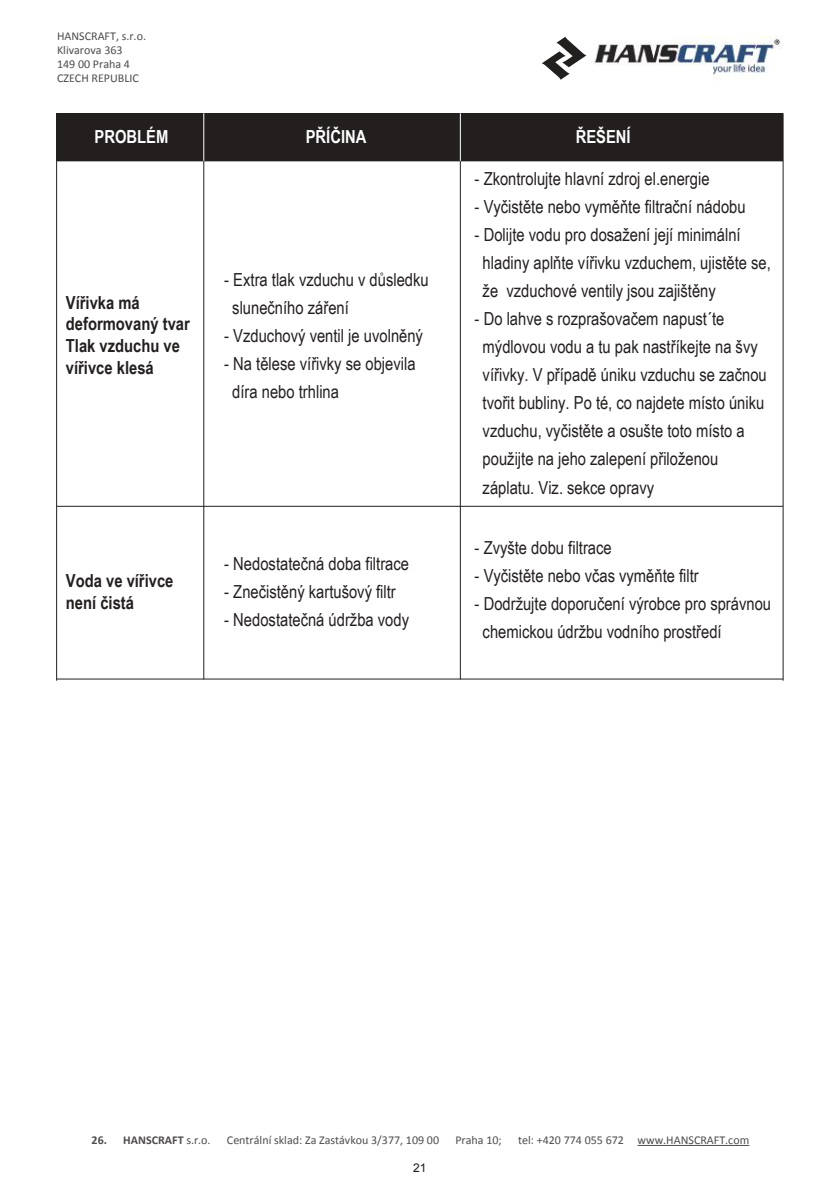
<style>
.page{position:relative;width:840px;height:1191px;background:#fff}
.page>*{position:absolute;margin:0;border:0;box-sizing:border-box;transform-origin:0 0}
.t1{font:18px/28px "Arial Narrow";color:#241f1f}
.t2{font:700 18px/21.6px "Arial Narrow";color:#241f1f}
.t3{font:700 18px "Arial Narrow";color:#fff}
.t4{font:12px/14px "Calibri";color:#4e4b4c}
.t5{font:700 12px "Calibri";color:#4e4b4c}
.t6{font:12px "Arial";color:#191b1b}
.s1{font-weight:400}
</style>
<div class="page">
<div style="left:57px;top:113px;width:725px;height:48px;background:#241f1f"></div>
<hr style="left:203px;top:113px;width:1px;height:48px;background:#fff">
<hr style="left:56px;top:113px;width:1px;height:567px;background:#241f1f">
<hr style="left:459px;top:113px;width:1px;height:48px;background:#fff">
<hr style="left:203px;top:161px;width:1px;height:518px;background:#241f1f">
<hr style="left:459px;top:161px;width:1px;height:518px;background:#241f1f">
<hr style="left:782px;top:113px;width:1px;height:567px;background:#241f1f">
<hr style="left:57px;top:506px;width:725px;height:1px;background:#241f1f">
<hr style="left:57px;top:678px;width:725px;height:1px;background:#241f1f">
<hr style="left:637px;top:1145px;width:112px;height:1px;background:#4e4b4c">
<img style="left:542px;top:36px;width:44px;height:44px">
<img style="left:594px;top:36px;width:187px;height:42px">
<p class="t4" style="left:57px;top:29px;width:90px">HANSCRAFT, s.r.o.<br>Klivarova 363<br>149 00 Praha 4<br>CZECH REPUBLIC</p>
<p class="t3" style="left:95px;top:123px;width:75px">PROBLÉM</p>
<p class="t3" style="left:305px;top:123px;width:62px">PŘÍČINA</p>
<p class="t3" style="left:575px;top:123px;width:56px">ŘEŠENÍ</p>
<p class="t2" style="left:66px;top:291px;width:125px">Vířivka má deformovaný tvar<br>Tlak vzduchu ve vířivce klesá</p>
<p class="t1" style="left:232px;top:265px;width:198px;text-indent:-8px">- Extra tlak vzduchu v důsledku slunečního záření</p>
<p class="t1" style="left:224px;top:321px;width:200px">- Vzduchový ventil je uvolněný</p>
<p class="t1" style="left:232px;top:349px;width:185px;text-indent:-8px">- Na tělese vířivky se objevila díra nebo trhlina</p>
<p class="t2" style="left:66px;top:569px;width:109px">Voda ve vířivce není čistá</p>
<p class="t1" style="left:224px;top:549px;width:186px">- Nedostatečná doba filtrace</p>
<p class="t1" style="left:224px;top:577px;width:173px">- Znečistěný kartušový filtr</p>
<p class="t1" style="left:224px;top:605px;width:186px">- Nedostatečná údržba vody</p>
<p class="t1" style="left:474px;top:164px;width:236px">- Zkontrolujte hlavní zdroj el.energie</p>
<p class="t1" style="left:474px;top:192px;width:272px">- Vyčistěte nebo vyměňte filtrační nádobu</p>
<p class="t1" style="left:482px;top:220px;width:289px;text-indent:-8px">- Dolijte vodu pro dosažení její minimální hladiny aplňte vířivku vzduchem, ujistěte se, že vzduchové ventily jsou zajištěny</p>
<p class="t1" style="left:482px;top:304px;width:285px;text-indent:-8px">- Do lahve s rozprašovačem napust´te mýdlovou vodu a tu pak nastříkejte na švy vířivky. V případě úniku vzduchu se začnou tvořit bubliny. Po té, co najdete místo úniku vzduchu, vyčistěte a osušte toto místo a použijte na jeho zalepení přiloženou záplatu. Viz. sekce opravy</p>
<p class="t1" style="left:474px;top:533px;width:138px">- Zvyšte dobu filtrace</p>
<p class="t1" style="left:474px;top:561px;width:225px">- Vyčistěte nebo včas vyměňte filtr</p>
<p class="t1" style="left:482px;top:589px;width:290px;text-indent:-8px">- Dodržujte doporučení výrobce pro správnou chemickou údržbu vodního prostředí</p>
<p class="t5" style="left:92px;top:1132px;width:120px">26. HANSCRAFT <span class="s1">s.r.o.</span></p>
<p class="t4" style="left:227px;top:1133px;width:213px">Centrální sklad: Za Zastávkou 3/377, 109 00</p>
<p class="t4" style="left:455px;top:1133px;width:48px">Praha 10;</p>
<p class="t4" style="left:517px;top:1133px;width:233px">tel: +420 774 055 672 www.HANSCRAFT.com</p>
<p class="t6" style="left:413px;top:1159px;width:15px">21</p>
</div>
